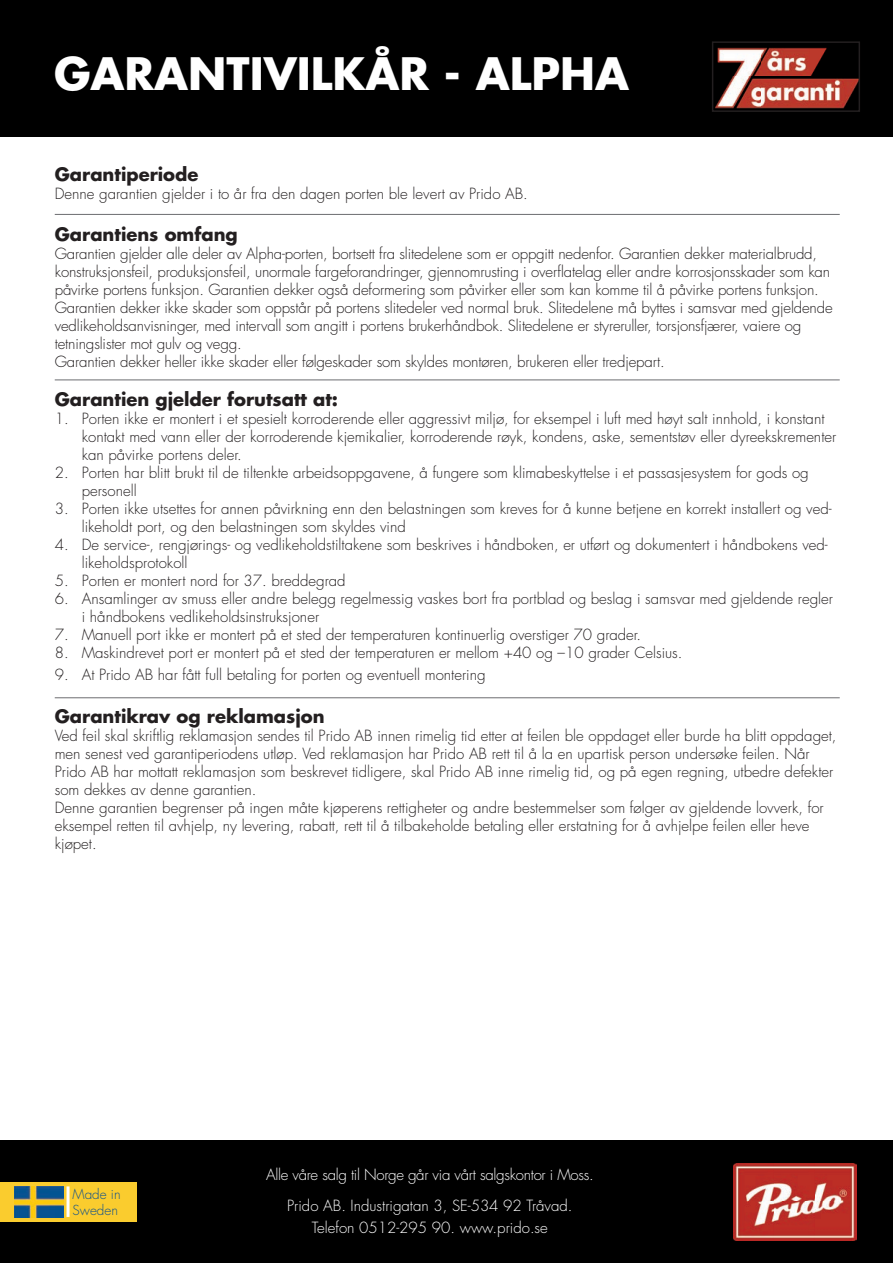
<style>
.page{position:relative;width:893px;height:1263px;background:#fff}
.page>*{position:absolute;margin:0;border:0;box-sizing:border-box;transform-origin:0 0}
.t1{font:700 43.5px "Futura Std";color:#fff}
.t2{font:700 18px "Futura Std";color:#231f20}
.t3{font:300 15px/18px "Futura Std";color:#231f20}
.t4{font:300 15px/31px "Futura Std";letter-spacing:-.02em;color:#fff;text-align:center}
.t5{font:300 15px "Futura Std";color:#fff}
.t6{font:300 13.5px/16.2px "Futura Std";color:#10518d}
</style>
<div class="page">
<div style="left:0;top:0;width:893px;height:136px;background:#000"></div>
<img style="left:715px;top:47px;width:46px;height:62px">
<img style="left:761px;top:47px;width:96px;height:62px">
<div style="left:712px;top:41px;width:148px;height:71px;border:2px solid #231f20"></div>
<div style="left:0;top:1141px;width:893px;height:122px;background:#000"></div>
<img style="left:733px;top:1163px;width:41px;height:77px">
<img style="left:774px;top:1163px;width:83px;height:77px">
<div style="left:0;top:1182px;width:136px;height:40px;background:#facc2e"></div>
<img style="left:15px;top:1186px;width:49px;height:31px">
<hr style="left:67px;top:1186px;width:3px;height:31px;background:#fff">
<hr style="left:55px;top:697px;width:785px;height:1px;background:#6c6d70">
<hr style="left:55px;top:379px;width:785px;height:1px;background:#6c6d70">
<hr style="left:55px;top:214px;width:785px;height:1px;background:#6c6d70">
<h1 class="t1" style="left:54px;top:45px;width:577px">GARANTIVILKÅR - ALPHA</h1>
<p class="t2" style="left:55px;top:162px;width:145px">Garantiperiode</p>
<p class="t3" style="left:55px;top:185px;width:475px">Denne garantien gjelder i to år fra den dagen porten ble levert av Prido AB.</p>
<p class="t2" style="left:55px;top:222px;width:185px">Garantiens omfang</p>
<p class="t3" style="left:55px;top:245px;width:779px">Garantien gjelder alle deler av Alpha-porten, bortsett fra slitedelene som er oppgitt nedenfor. Garantien dekker materialbrudd, konstruksjonsfeil, produksjonsfeil, unormale fargeforandringer, gjennomrusting i overflatelag eller andre korrosjonsskader som kan påvirke portens funksjon. Garantien dekker også deformering som påvirker eller som kan komme til å påvirke portens funksjon.<br>Garantien dekker ikke skader som oppstår på portens slitedeler ved normal bruk. Slitedelene må byttes i samsvar med gjeldende vedlikeholdsanvisninger, med intervall som angitt i portens brukerhåndbok. Slitedelene er styreruller, torsjonsfjærer, vaiere og tetningslister mot gulv og vegg.<br>Garantien dekker heller ikke skader eller følgeskader som skyldes montøren, brukeren eller tredjepart.</p>
<p class="t2" style="left:55px;top:388px;width:285px">Garantien gjelder forutsatt at:</p>
<p class="t3" style="left:82px;top:410px;width:756px;text-indent:-27px">1. Porten ikke er montert i et spesielt korroderende eller aggressivt miljø, for eksempel i luft med høyt salt innhold, i konstant kontakt med vann eller der korroderende kjemikalier, korroderende røyk, kondens, aske, sementstøv eller dyreekskrementer kan påvirke portens deler.</p>
<p class="t3" style="left:82px;top:464px;width:728px;text-indent:-27px">2. Porten har blitt brukt til de tiltenkte arbeidsoppgavene, å fungere som klimabeskyttelse i et passasjesystem for gods og personell</p>
<p class="t3" style="left:82px;top:500px;width:751px;text-indent:-27px">3. Porten ikke utsettes for annen påvirkning enn den belastningen som kreves for å kunne betjene en korrekt installert og ved&shy;likeholdt port, og den belastningen som skyldes vind</p>
<p class="t3" style="left:82px;top:536px;width:747px;text-indent:-27px">4. De service-, rengjørings- og vedlikeholdstiltakene som beskrives i håndboken, er utført og dokumentert i håndbokens ved&shy;likeholdsprotokoll</p>
<p class="t3" style="left:55px;top:572px;width:292px">5. Porten er montert nord for 37. breddegrad</p>
<p class="t3" style="left:82px;top:590px;width:753px;text-indent:-27px">6. Ansamlinger av smuss eller andre belegg regelmessig vaskes bort fra portblad og beslag i samsvar med gjeldende regler i håndbokens vedlikeholdsinstruksjoner</p>
<p class="t3" style="left:55px;top:626px;width:588px">7. Manuell port ikke er montert på et sted der temperaturen kontinuerlig overstiger 70 grader.</p>
<p class="t3" style="left:55px;top:644px;width:629px">8. Maskindrevet port er montert på et sted der temperaturen er mellom +40 og –10 grader Celsius.</p>
<p class="t3" style="left:55px;top:666px;width:432px">9. At Prido AB har fått full betaling for porten og eventuell montering</p>
<p class="t2" style="left:55px;top:704px;width:271px">Garantikrav og reklamasjon</p>
<p class="t3" style="left:55px;top:727px;width:783px">Ved feil skal skriftlig reklamasjon sendes til Prido AB innen rimelig tid etter at feilen ble oppdaget eller burde ha blitt oppdaget, men senest ved garantiperiodens utløp. Ved reklamasjon har Prido AB rett til å la en upartisk person undersøke feilen. Når Prido AB har mottatt reklamasjon som beskrevet tidligere, skal Prido AB inne rimelig tid, og på egen regning, utbedre defekter som dekkes av denne garantien.<br>Denne garantien begrenser på ingen måte kjøperens rettigheter og andre bestemmelser som følger av gjeldende lovverk, for eksempel retten til avhjelp, ny levering, rabatt, rett til å tilbakeholde betaling eller erstatning for å avhjelpe feilen eller heve kjøpet.</p>
<p class="t6" style="left:73px;top:1186px;width:50px">Made in<br>Sweden</p>
<p class="t4" style="left:266px;top:1159px;width:329px">Alle våre salg til Norge går via vårt salgskontor i Moss.<br>Prido AB. Industrigatan 3, SE-534 92 Tråvad.</p>
<p class="t5" style="left:312px;top:1219px;width:238px">Telefon 0512-295 90. www.prido.se</p>
</div>
